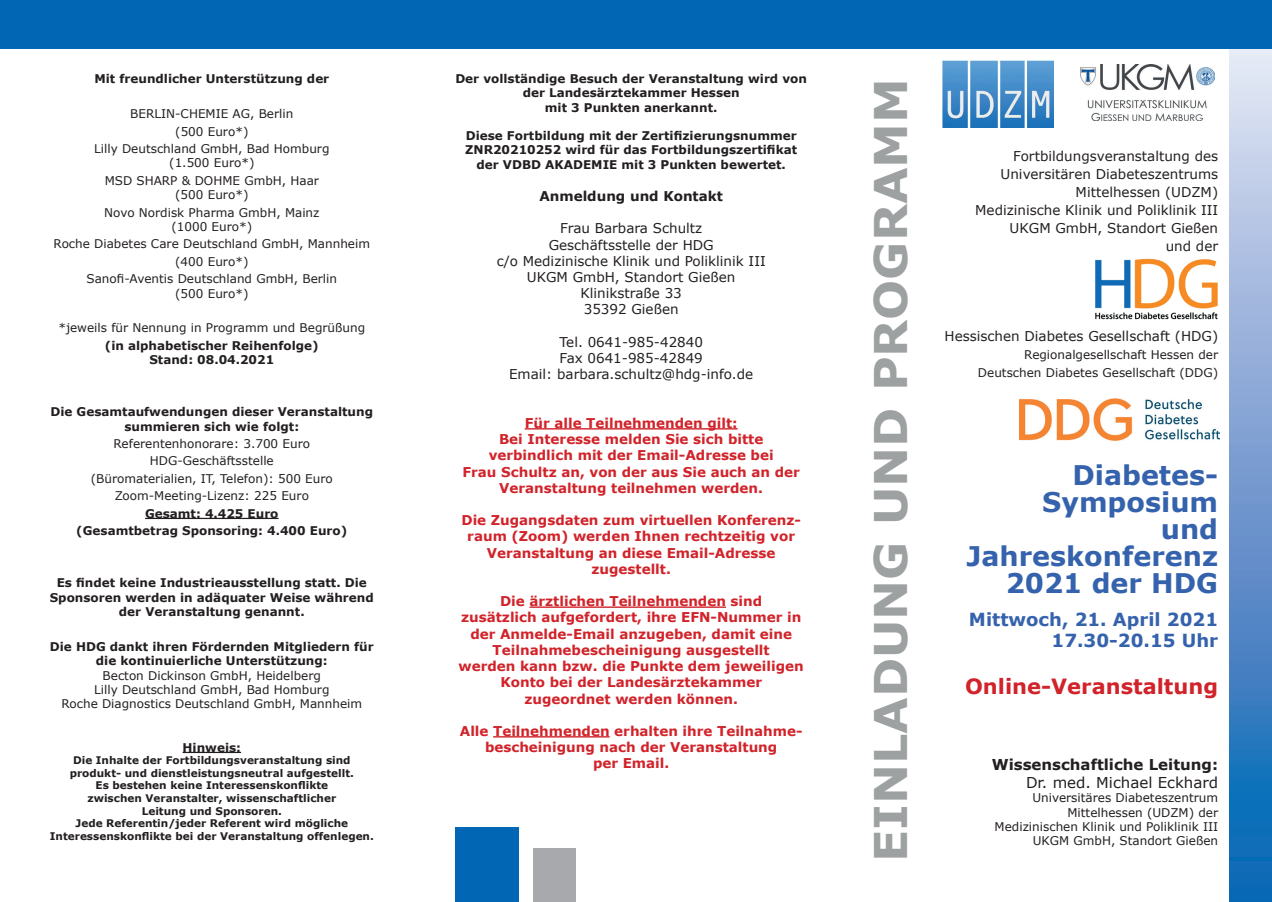
<style>
.page{position:relative;width:1272px;height:902px;background:#fff}
.page>*{position:absolute;margin:0;border:0;box-sizing:border-box;transform-origin:0 0}
.t1{font:700 45px "Verdana";color:#9da1a2;scale:1.05 1}
.t2{font:700 27px/27px "Verdana";color:#3562ac;text-align:right}
.t3{font:700 21px "Verdana";color:#d1232a}
.t4{font:700 18px/21.6px "Verdana";color:#3562ac;text-align:right}
.t5{font:700 15px "Verdana";color:#231f20}
.t6{font:15px "Verdana";color:#231f20}
.t7{font:700 13.5px/16.2px "Verdana";color:#d1232a;text-align:center}
.t8{font:13.5px/16.2px "Verdana";color:#231f20;text-align:center}
.t9{font:700 13.5px "Verdana";color:#231f20}
.t10{font:12px/17.4px "Verdana";color:#231f20;text-align:center}
.t11{font:700 12px/14.4px "Verdana";color:#231f20;text-align:center}
.t12{font:700 10.5px/12.6px "Verdana";color:#231f20;text-align:center}
</style>
<div class="page">
<div style="left:455px;top:827px;width:64px;height:74px;background:#0166b3"></div>
<div style="left:533px;top:848px;width:42px;height:53px;background:#a8a9ad"></div>
<hr style="left:145px;top:517px;width:133px;height:2px;background:#231f20">
<hr style="left:183px;top:751px;width:58px;height:2px;background:#231f20">
<div style="left:942px;top:57px;width:114px;height:71px;background:linear-gradient(to right,#fff,#fff)"></div>
<img style="left:942px;top:60px;width:111px;height:68px">
<img style="left:1080px;top:65px;width:134px;height:55px">
<svg style="left:1229px;top:49px;width:42px;height:852px;background:#749fd1"></svg>
<div style="left:0;top:0;width:1271px;height:49px;background:#0166b3"></div>
<hr style="left:524px;top:428px;width:213px;height:1px;background:#d1232a">
<hr style="left:529px;top:606px;width:197px;height:1px;background:#d1232a">
<hr style="left:493px;top:736px;width:116px;height:1px;background:#d1232a">
<img style="left:1019px;top:398px;width:200px;height:42px">
<img style="left:1095px;top:259px;width:123px;height:60px">
<p class="t11" style="left:94px;top:72px;width:236px">Mit freundlicher Unterstützung der</p>
<p class="t10" style="left:94px;top:105px;width:237px">BERLIN-CHEMIE AG, Berlin<br>(500 Euro*)<br>Lilly Deutschland GmbH, Bad Homburg</p>
<p class="t10" style="left:105px;top:154px;width:216px">(1.500 Euro*)<br>MSD SHARP &amp; DOHME GmbH, Haar</p>
<p class="t10" style="left:104px;top:186px;width:217px">(500 Euro*)<br>Novo Nordisk Pharma GmbH, Mainz</p>
<p class="t10" style="left:54px;top:218px;width:318px">(1000 Euro*)<br>Roche Diabetes Care Deutschland GmbH, Mannheim (400 Euro*)<br>Sanofi-Aventis Deutschland GmbH, Berlin</p>
<p class="t10" style="left:175px;top:284px;width:75px">(500 Euro*)</p>
<p class="t10" style="left:58px;top:319px;width:308px">*jeweils für Nennung in Programm und Begrüßung</p>
<p class="t11" style="left:105px;top:338px;width:215px">(in alphabetischer Reihenfolge)<br>Stand: 08.04.2021</p>
<p class="t11" style="left:50px;top:405px;width:324px">Die Gesamtaufwendungen dieser Veranstaltung summieren sich wie folgt:</p>
<p class="t10" style="left:91px;top:435px;width:243px">Referentenhonorare: 3.700 Euro<br>HDG-Geschäftsstelle<br>(Büromaterialien, IT, Telefon): 500 Euro<br>Zoom-Meeting-Lizenz: 225 Euro</p>
<p class="t11" style="left:76px;top:504px;width:272px;line-height:17.4px">Gesamt: 4.425 Euro<br>(Gesamtbetrag Sponsoring: 4.400 Euro)</p>
<p class="t11" style="left:50px;top:575px;width:325px">Es findet keine Industrieausstellung statt. Die<br>Sponsoren werden in adäquater Weise während der Veranstaltung genannt.</p>
<p class="t11" style="left:50px;top:639px;width:325px">Die HDG dankt ihren Fördernden Mitgliedern für die kontinuierliche Unterstützung:</p>
<p class="t10" style="left:61px;top:667px;width:302px;line-height:14.4px">Becton Dickinson GmbH, Heidelberg<br>Lilly Deutschland GmbH, Bad Homburg<br>Roche Diagnostics Deutschland GmbH, Mannheim</p>
<p class="t11" style="left:182px;top:740px;width:60px">Hinweis:</p>
<p class="t12" style="left:50px;top:754px;width:325px">Die Inhalte der Fortbildungsveranstaltung sind produkt- und dienstleistungsneutral aufgestellt.<br>Es bestehen keine Interessenskonflikte<br>zwischen Veranstalter, wissenschaftlicher<br>Leitung und Sponsoren.<br>Jede Referentin/jeder Referent wird mögliche Interessenskonflikte bei der Veranstaltung offenlegen.</p>
<p class="t11" style="left:455px;top:71px;width:353px">Der vollständige Besuch der Veranstaltung wird von der Landesärztekammer Hessen<br>mit 3 Punkten anerkannt.</p>
<p class="t11" style="left:465px;top:128px;width:333px">Diese Fortbildung mit der Zertifizierungsnummer<br>ZNR20210252 wird für das Fortbildungszertifikat der VDBD AKADEMIE mit 3 Punkten bewertet.</p>
<p class="t9" style="left:539px;top:187px;width:185px">Anmeldung und Kontakt</p>
<p class="t8" style="left:496px;top:220px;width:270px">Frau Barbara Schultz<br>Geschäftsstelle der HDG<br>c/o Medizinische Klinik und Poliklinik III<br>UKGM GmbH, Standort Gießen<br>Klinikstraße 33<br>35392 Gießen</p>
<p class="t8" style="left:509px;top:334px;width:246px">Tel. 0641-985-42840<br>Fax 0641-985-42849<br>Email: barbara.schultz@hdg-info.de</p>
<p class="t7" style="left:462px;top:415px;width:339px">Für alle Teilnehmenden gilt:<br>Bei Interesse melden Sie sich bitte verbindlich mit der Email-Adresse bei<br>Frau Schultz an, von der aus Sie auch an der Veranstaltung teilnehmen werden.</p>
<p class="t7" style="left:461px;top:512px;width:341px">Die Zugangsdaten zum virtuellen Konferenz&shy;raum (Zoom) werden Ihnen rechtzeitig vor Veranstaltung an diese Email-Adresse zugestellt.</p>
<p class="t7" style="left:458px;top:593px;width:346px">Die ärztlichen Teilnehmenden sind<br>zusätzlich aufgefordert, ihre EFN-Nummer in der Anmelde-Email anzugeben, damit eine Teilnahmebescheinigung ausgestellt<br>werden kann bzw. die Punkte dem jeweiligen Konto bei der Landesärztekammer zugeordnet werden können.</p>
<p class="t7" style="left:460px;top:723px;width:344px">Alle Teilnehmenden erhalten ihre Teilnahme&shy;bescheinigung nach der Veranstaltung<br>per Email.</p>
<h1 class="t1" style="left:861px;top:862px;width:748px;rotate:-90deg">EINLADUNG UND PROGRAMM</h1>
<p class="t8" style="left:975px;top:147px;width:244px;line-height:18px;text-align:right">Fortbildungsveranstaltung des<br>Universitären Diabeteszentrums<br>Mittelhessen (UDZM)<br>Medizinische Klinik und Poliklinik III<br>UKGM GmbH, Standort Gießen<br>und der</p>
<p class="t8" style="left:944px;top:328px;width:275px">Hessischen Diabetes Gesellschaft (HDG)</p>
<p class="t10" style="left:977px;top:345px;width:242px;line-height:18px;text-align:right">Regionalgesellschaft Hessen der<br>Deutschen Diabetes Gesellschaft (DDG)</p>
<h2 class="t2" style="left:966px;top:462px;width:253px">Diabetes-<br>Symposium<br>und<br>Jahreskonferenz<br>2021 der HDG</h2>
<h3 class="t4" style="left:968px;top:608px;width:251px">Mittwoch, 21. April 2021<br>17.30-20.15 Uhr</h3>
<h3 class="t3" style="left:965px;top:672px;width:254px">Online-Veranstaltung</h3>
<p class="t5" style="left:991px;top:754px;width:228px">Wissenschaftliche Leitung:</p>
<p class="t6" style="left:1026px;top:771px;width:194px">Dr. med. Michael Eckhard</p>
<p class="t10" style="left:994px;top:790px;width:225px;line-height:14.4px;text-align:right">Universitäres Diabeteszentrum<br>Mittelhessen (UDZM) der<br>Medizinischen Klinik und Poliklinik III<br>UKGM GmbH, Standort Gießen</p>
</div>
